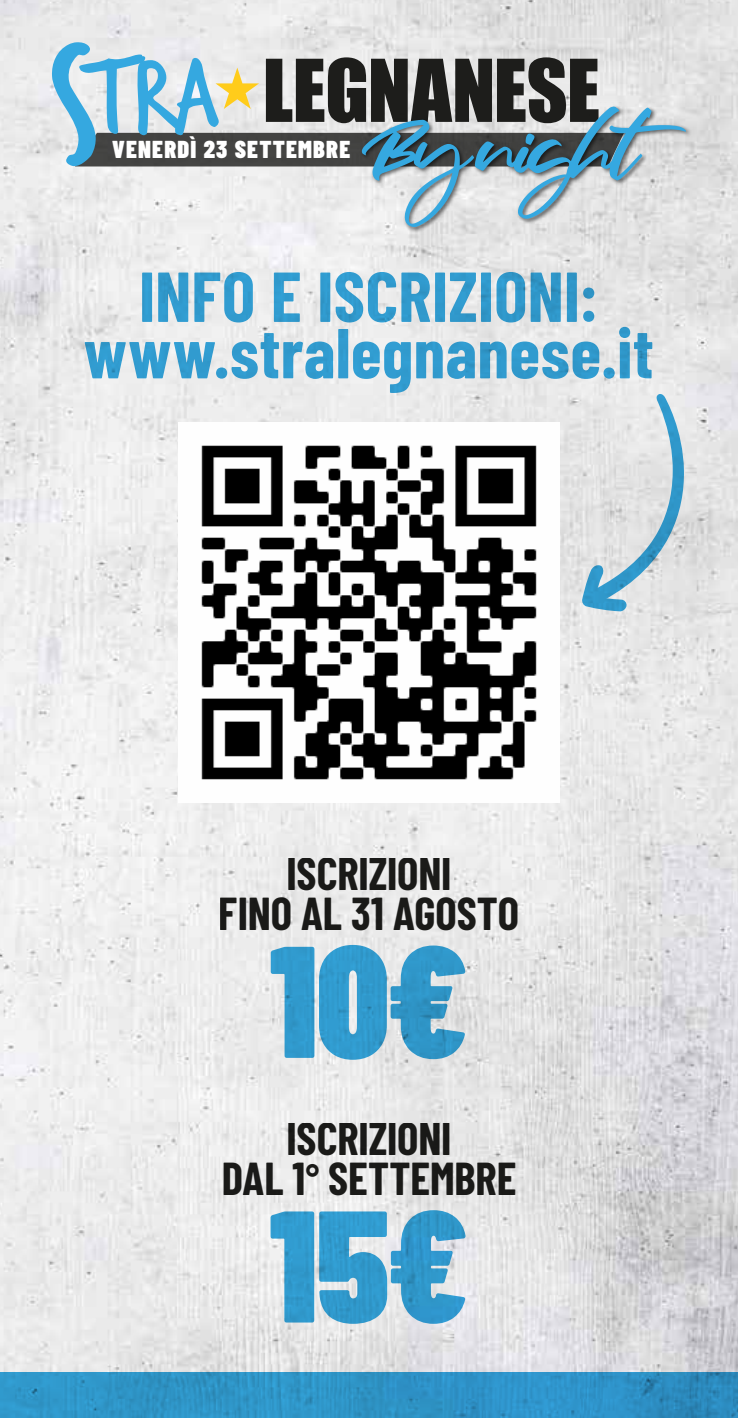
<style>
.page{position:relative;width:738px;height:1418px;background:#fff}
.page>*{position:absolute;margin:0;border:0;box-sizing:border-box;transform-origin:0 0}
.t1{font:900 158.6px "Barlow Condensed";color:#35a8e0}
.t2{font:78px "Fair Prosper";letter-spacing:-.06em;color:#35a8e0}
.t3{font:700 70.6px/56.4px "Barlow Condensed";letter-spacing:.005em;color:#35a8e0;text-align:center}
.t4{font:700 45px/40px "Barlow Condensed";letter-spacing:-.005em;color:#1d1d1b;text-align:center}
.t5{font:900 24.4px "Barlow Condensed";letter-spacing:.05em;color:#fff}
.s1{font-size:37.6px}
</style>
<div class="page">
<img style="left:0;top:0;width:737px;height:1372px">
<img style="left:179px;top:422px;width:379px;height:380px">
<svg style="left:52px;top:42px;width:571px;height:124px;background:#8c989c"></svg>
<img style="left:357px;top:102px;width:336px;height:132px">
<svg style="left:581px;top:394px;width:102px;height:217px;background:#c6d7df"></svg>
<svg style="left:0;top:1372px;width:737px;height:45px;background:#2e92c6"></svg>
<p class="t5" style="left:112px;top:132px;width:239px">VENERDÌ 23 SETTEMBRE</p>
<h2 class="t2" style="left:361px;top:106px;width:330px">By night</h2>
<h3 class="t3" style="left:84px;top:264px;width:571px">INFO E ISCRIZIONI: www.stralegnanese.it</h3>
<p class="t4" style="left:218px;top:851px;width:302px">ISCRIZIONI<br>FINO AL 31 AGOSTO</p>
<h1 class="t1" style="left:269px;top:888px;width:200px">10€</h1>
<p class="t4" style="left:221px;top:1116px;width:296px">ISCRIZIONI<br>DAL 1<span class="s1">°</span> SETTEMBRE</p>
<h1 class="t1" style="left:269px;top:1153px;width:201px">15€</h1>
</div>
